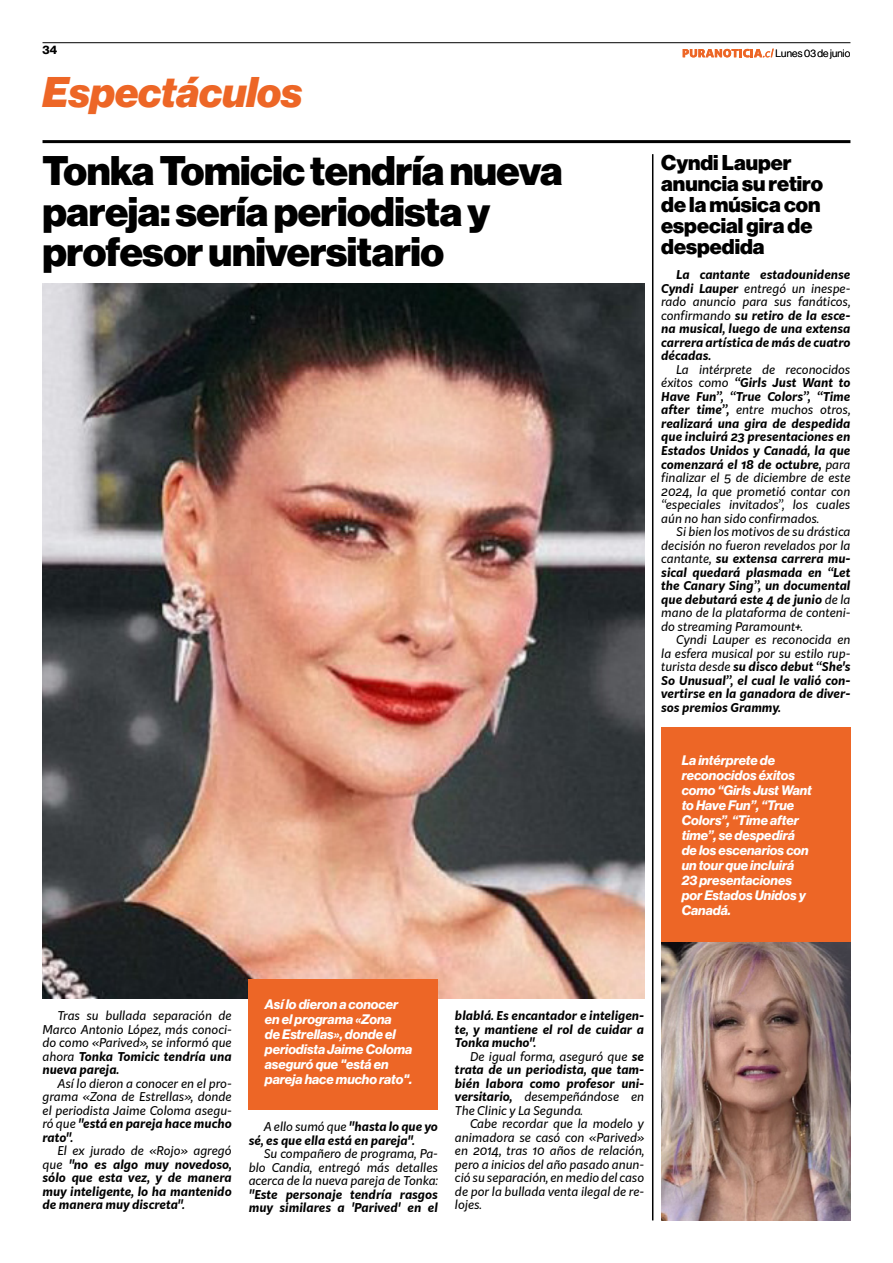
<style>
.page{position:relative;width:893px;height:1263px;background:#fff}
.page>*{position:absolute;margin:0;border:0;box-sizing:border-box;transform-origin:0 0}
.t1{font:42px "N Haas Grotesk DS Pro 96 Blk It";color:#ed6626}
.t2{font:40.5px/40.5px "N Haas Grotesk DS Pro 95 Blk";letter-spacing:-.01em;color:#000}
.t3{font:21px/21px "N Haas Grotesk DS Pro 95 Blk";color:#000}
.t4{font:13.5px/15px "N Haas Grotesk DS Pro 76 Bd It";color:#fff}
.t5{font:italic 12px/13.5px "Kit Sans";color:#000;text-align:justify}
.t6{font:italic 700 12px/13.5px "Kit Sans";color:#000;text-align:justify}
.t7{font:12px "N Haas Grotesk DS Pro 75 Bd";color:#000}
.t8{font:10.5px "N Haas Grotesk DS Pro 45 Lt";letter-spacing:.015em;color:#000}
.s1{font-weight:400}
.s2{font-weight:700}
</style>
<div class="page">
<hr style="left:43px;top:140px;width:807px;height:3px;background:#000">
<hr style="left:43px;top:42px;width:807px;height:1px;background:#000">
<img style="left:43px;top:284px;width:601px;height:714px">
<div style="left:661px;top:727px;width:189px;height:216px;background:#ed6626"></div>
<hr style="left:652px;top:154px;width:1px;height:1066px;background:#000">
<img style="left:661px;top:943px;width:189px;height:277px">
<div style="left:249px;top:979px;width:189px;height:130px;background:#ed6626"></div>
<svg style="left:683px;top:49px;width:91px;height:8px"></svg>
<p class="t7" style="left:42px;top:43px;width:16px">34</p>
<h1 class="t1" style="left:43px;top:67px;width:262px">Espectáculos</h1>
<p class="t8" style="left:776px;top:48px;width:76px">Lunes 03 de junio</p>
<h2 class="t2" style="left:43px;top:151px;width:522px">Tonka Tomicic tendría nueva pareja: sería periodista y profesor universitario</h2>
<h3 class="t3" style="left:661px;top:153px;width:163px">Cyndi Lauper anuncia su retiro de la música con especial gira de despedida</h3>
<p class="t6" style="left:661px;top:267px;width:191px;text-indent:15px">La cantante estadounidense Cyndi Lauper <span class="s1">entregó un inespe&shy;rado anuncio para sus fanáticos, confirmando</span> su retiro de la esce&shy;na musical, luego de una extensa carrera artística de más de cuatro décadas.</p>
<p class="t5" style="left:661px;top:362px;width:191px;text-indent:15px">La intérprete de reconocidos éxitos como <span class="s2">“Girls Just Want to Have Fun”, “True Colors”, “Time after time”,</span> entre muchos otros, <span class="s2">realizará una gira de despedida que incluirá 23 presentaciones en Estados Unidos y Canadá, la que comenzará el 18 de octubre,</span> para finalizar el 5 de diciembre de este 2024, la que prometió contar con “especiales invitados”, los cuales aún no han sido confirmados.</p>
<p class="t5" style="left:661px;top:524px;width:191px;text-indent:15px">Si bien los motivos de su drástica decisión no fueron revelados por la cantante, <span class="s2">su extensa carrera mu&shy;sical quedará plasmada en “Let the Canary Sing”, un documental que debutará este 4 de junio</span> de la mano de la plataforma de conteni&shy;do streaming Paramount+.</p>
<p class="t6" style="left:661px;top:632px;width:191px;text-indent:15px"><span class="s1">Cyndi Lauper es reconocida en la esfera musical por su estilo rup&shy;turista desde</span> su disco debut “She's So Unusual”, el cual le valió con&shy;vertirse en la ganadora de diver&shy;sos premios Grammy.</p>
<p class="t5" style="left:43px;top:1008px;width:191px;text-indent:15px">Tras su bullada separación de Marco Antonio López, más conoci&shy;do como «Parived», se informó que ahora <span class="s2">Tonka Tomicic tendría una nueva pareja.</span></p>
<p class="t5" style="left:43px;top:1076px;width:191px;text-indent:15px">Así lo dieron a conocer en el pro&shy;grama «Zona de Estrellas», donde el periodista Jaime Coloma asegu&shy;ró que <span class="s2">"está en pareja hace mucho rato".</span></p>
<p class="t6" style="left:43px;top:1143px;width:191px;text-indent:15px"><span class="s1">El ex jurado de «Rojo» agregó que</span> "no es algo muy novedoso, sólo que esta vez, y de manera muy inteligente, lo ha mantenido de manera muy discreta".</p>
<p class="t4" style="left:265px;top:997px;width:149px">Así lo dieron a conocer en el programa «Zona<br>de Estrellas», donde el periodista Jaime Coloma aseguró que "está en pareja hace mucho rato".</p>
<p class="t6" style="left:249px;top:1119px;width:191px;text-indent:15px"><span class="s1">A ello sumó que</span> "hasta lo que yo sé, es que ella está en pareja".</p>
<p class="t5" style="left:249px;top:1146px;width:191px;text-indent:15px">Su compañero de programa, Pa&shy;blo Candia, entregó más detalles acerca de la nueva pareja de Tonka:</p>
<p class="t6" style="left:249px;top:1186px;width:191px">"Este personaje tendría rasgos muy similares a 'Parived' en el</p>
<p class="t6" style="left:455px;top:1008px;width:191px">blablá. Es encantador e inteligen&shy;te, y mantiene el rol de cuidar a Tonka mucho".</p>
<p class="t6" style="left:455px;top:1048px;width:191px;text-indent:15px"><span class="s1">De igual forma, aseguró que</span> se trata de un periodista, que tam&shy;bién labora como profesor uni&shy;versitario, <span class="s1">desempeñándose en The Clinic y La Segunda.</span></p>
<p class="t5" style="left:455px;top:1116px;width:191px;text-indent:15px">Cabe recordar que la modelo y animadora se casó con «Parived» en 2014, tras 10 años de relación, pero a inicios del año pasado anun&shy;ció su separación, en medio del caso de por la bullada venta ilegal de re&shy;lojes.</p>
<p class="t4" style="left:682px;top:753px;width:132px">La intérprete de reconocidos éxitos como “Girls Just Want to Have Fun”, “True<br>Colors”, “Time after time”, se despedirá de los escenarios con un tour que incluirá<br>23 presentaciones por Estados Unidos y<br>Canadá.</p>
</div>
